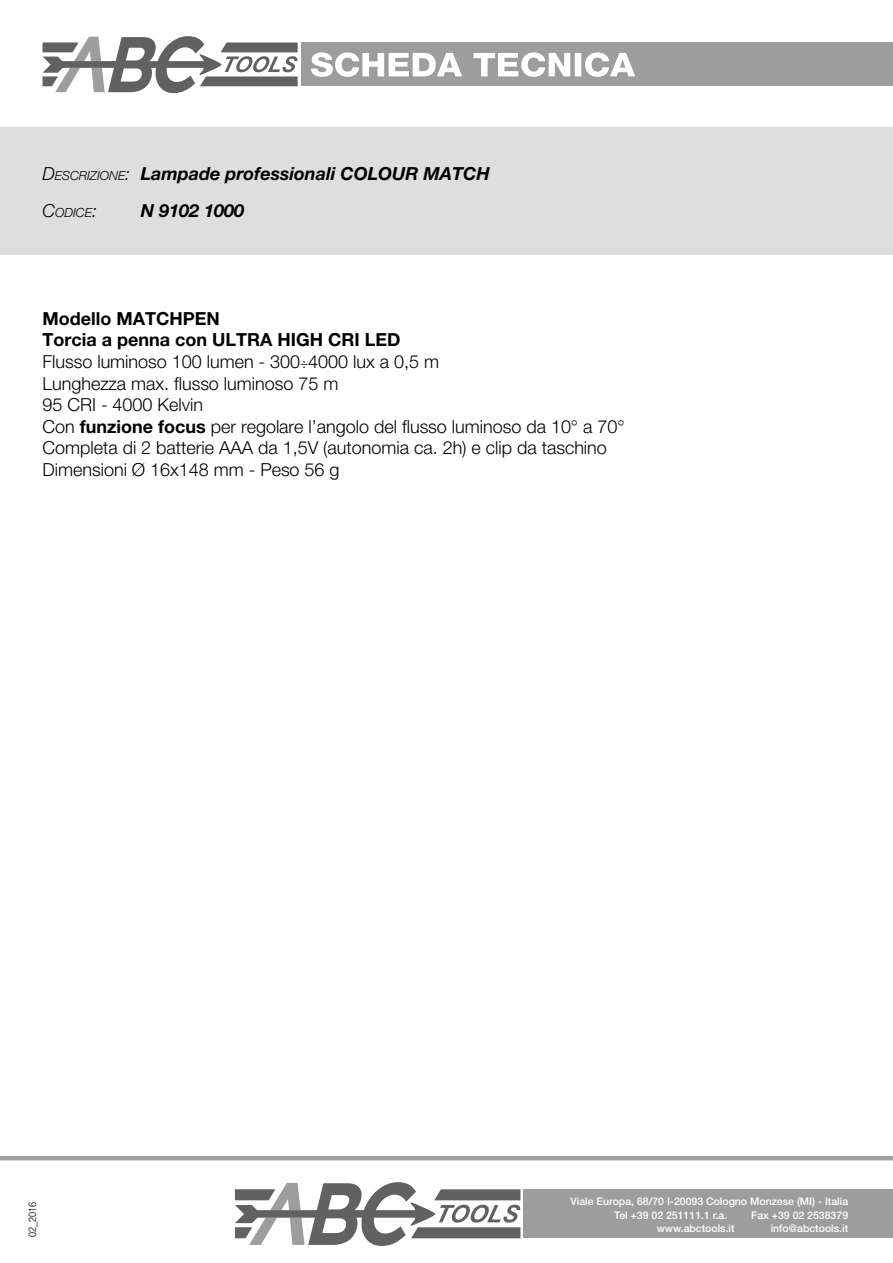
<style>
.page{position:relative;width:893px;height:1263px;background:#fff}
.page>*{position:absolute;margin:0;border:0;box-sizing:border-box;transform-origin:0 0}
.t1{font:300 18px/21.6px "Helvetica Amos";color:#000}
.t2{font:italic 700 18px/37.5px "Helvetica Amos";color:#000}
.t3{font:italic 300 12.6px "Helvetica Amos";color:#000}
.t4{font:500 10.5px/13.5px "Helvetica Neue";color:#fff}
.t5{font:300 10.5px "Helvetica Amos Cond";color:#000}
.s1{font-weight:300}
.s2{font-weight:300;font-size:12.6px}
.s3{font-size:18px}
.s4{font-weight:700}
.s5{font-size:13.5px}
</style>
<div class="page">
<svg style="left:43px;top:36px;width:255px;height:57px"></svg>
<div style="left:301px;top:43px;width:592px;height:43px;background:#9d9d9d"></div>
<svg style="left:235px;top:1182px;width:285px;height:64px"></svg>
<div style="left:523px;top:1189px;width:370px;height:49px;background:#9d9d9d"></div>
<div style="left:0;top:128px;width:893px;height:127px;background:#dedede"></div>
<hr style="left:0;top:1156px;width:893px;height:4px;background:#a1a1a1">
<svg style="left:311px;top:52px;width:324px;height:25px"></svg>
<p class="t2" style="left:43px;top:155px;width:449px"><span class="s1">D</span><span class="s2">ESCRIZIONE</span><span class="s1">:</span> Lampade professionali COLOUR MATCH</p>
<p class="t3" style="left:43px;top:206px;width:56px"><span class="s3">C</span>ODICE<span class="s3">:</span></p>
<p class="t2" style="left:141px;top:192px;width:105px">N 9102 1000</p>
<p class="t2" style="left:141px;top:155px;width:120px">X<br>X XXXX XXXX</p>
<p class="t1" style="left:43px;top:308px;width:584px"><span class="s4">Modello MATCHPEN<br>Torcia a penna con ULTRA HIGH CRI LED<br></span>Flusso luminoso 100 lumen - 300<span class="s5">÷</span>4000 lux a 0,5 m<br>Lunghezza max. flusso luminoso 75 m<br>95 CRI - 4000 Kelvin<br>Con <span class="s4">funzione focus</span> per regolare l’angolo del flusso luminoso da 10° a 70° Completa di 2 batterie AAA da 1,5V (autonomia ca. 2h) e clip da taschino Dimensioni Ø 16x148 mm - Peso 56 g</p>
<p class="t5" style="left:26px;top:1237px;width:37px;rotate:-90deg">02_2016</p>
<p class="t4" style="left:614px;top:1194px;width:235px;text-indent:-44px">Viale Europa, 68/70 I-20093 Cologno Monzese (MI) - Italia<br>Tel +39 02 251111.1 r.a.</p>
<p class="t4" style="left:751px;top:1208px;width:98px">Fax +39 02 2538379</p>
<p class="t4" style="left:657px;top:1221px;width:79px">www.abctools.it</p>
<p class="t4" style="left:771px;top:1221px;width:79px">info@abctools.it</p>
</div>
